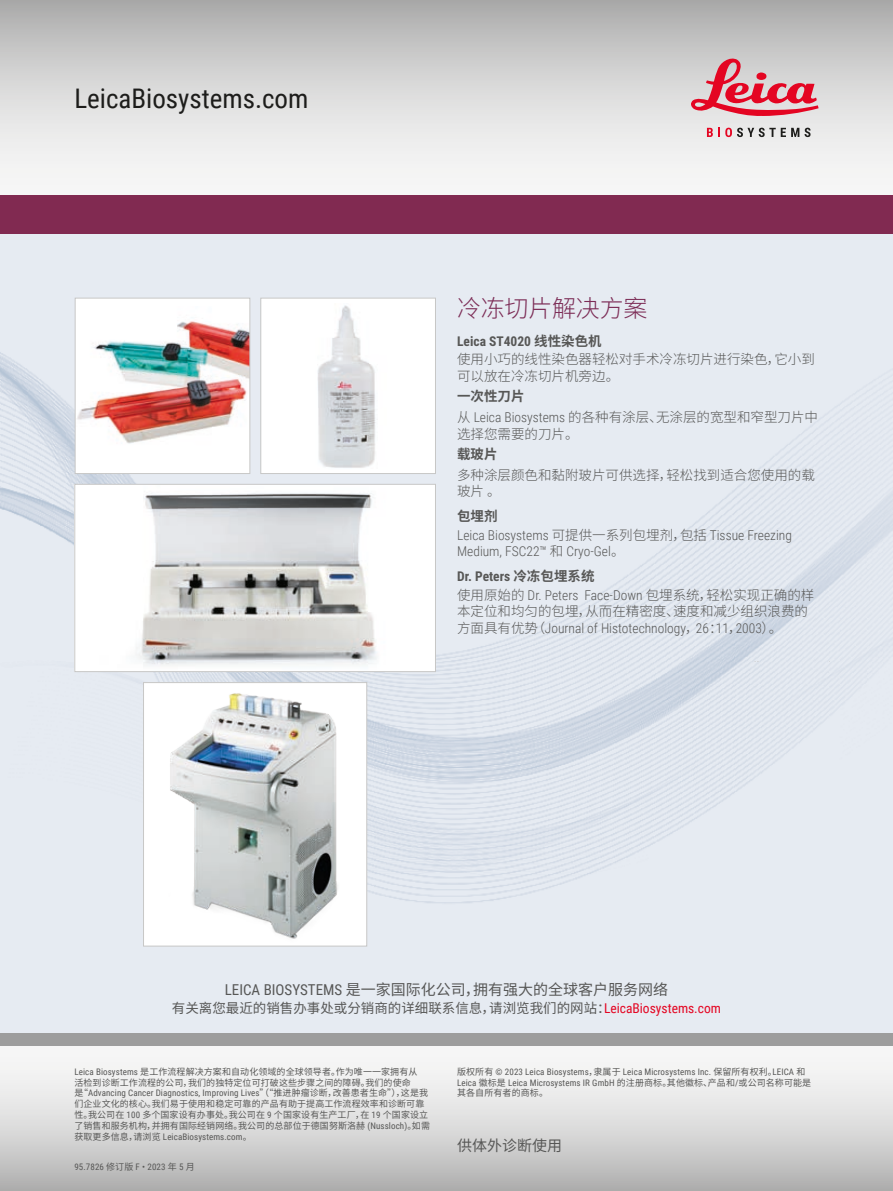
<style>
.page{position:relative;width:893px;height:1191px;background:#fff}
.page>*{position:absolute;margin:0;border:0;box-sizing:border-box;transform-origin:0 0}
.t1{font:27px "Roboto Condensed";color:#1d1d1b}
.t2{font:300 24px "Noto Sans CJ Ksc";letter-spacing:-.01em;color:#7c2c56}
.t3{font:15px "Noto Sans CJ Ksc";color:#575756}
.t4{font:300 13.5px/16.5px "Noto Sans CJ Ksc";color:#575756}
.t5{font:300 13.5px/16.5px "Roboto Condensed";color:#575756}
.t6{font:13.5px "Noto Sans CJ Ksc";color:#575756}
.t7{font:700 13.5px "Roboto Condensed";color:#575756}
.t8{font:700 13.5px "Noto Sans CJ Ksc";color:#575756}
.t9{font:9px/10.8px "Roboto Condensed";letter-spacing:.01em;color:#575756}
.t10{font:9px/10.8px "Noto Sans CJ Ksc";letter-spacing:.01em;color:#575756}
.s1{font-family:"Noto Sans CJ Ksc"}
.s2{font-weight:700}
.s3{font-family:"Roboto Condensed"}
.s4{font-family:"Roboto Condensed";color:#e40522}
</style>
<div class="page">
<img style="left:0;top:234px;width:893px;height:785px">
<div style="left:0;top:0;width:893px;height:198px;background:linear-gradient(to bottom,#b2b2b2,#fff)"></div>
<div style="left:0;top:1046px;width:893px;height:145px;background:linear-gradient(to bottom,#fff,#b6b6b6)"></div>
<div style="left:0;top:196px;width:893px;height:38px;background:#812a51"></div>
<div style="left:0;top:1033px;width:893px;height:13px;background:#9d9d9d"></div>
<img style="left:76px;top:486px;width:358px;height:184px">
<div style="left:74px;top:484px;width:362px;height:188px;border:1px solid #c7c7c6"></div>
<div style="left:75px;top:298px;width:175px;height:175px;background:#fff"></div>
<img style="left:77px;top:321px;width:171px;height:123px">
<div style="left:75px;top:298px;width:175px;height:176px;border:1px solid #c7c7c6"></div>
<div style="left:261px;top:298px;width:174px;height:175px;background:#fff"></div>
<img style="left:317px;top:305px;width:59px;height:163px">
<div style="left:260px;top:298px;width:176px;height:176px;border:1px solid #c7c7c6"></div>
<img style="left:145px;top:684px;width:220px;height:260px">
<div style="left:143px;top:682px;width:224px;height:264px;border:1px solid #c7c7c6"></div>
<svg style="left:691px;top:59px;width:128px;height:57px;background:#dc919b"></svg>
<svg style="left:707px;top:128px;width:103px;height:9px"></svg>
<h1 class="t1" style="left:74px;top:79px;width:236px">LeicaBiosystems.com</h1>
<h2 class="t2" style="left:457px;top:294px;width:192px">冷冻切片解决方案</h2>
<h3 class="t7" style="left:457px;top:331px;width:146px">Leica ST4020 <span class="s1">线性染色机</span></h3>
<h3 class="t4" style="left:457px;top:351px;width:359px">使用小巧的线性染色器轻松对手术冷冻切片进行染色，它小到可以放在冷冻切片机旁边。</h3>
<h3 class="t4" style="left:457px;top:386px;width:362px;line-height:20.7px"><span class="s2">一次性刀片<br></span>从 <span class="s3">Leica Biosystems</span> 的各种有涂层、无涂层的宽型和窄型刀片中</h3>
<h3 class="t4" style="left:457px;top:426px;width:123px">选择您需要的刀片。</h3>
<h3 class="t8" style="left:457px;top:446px;width:42px">载玻片</h3>
<h3 class="t4" style="left:457px;top:467px;width:359px">多种涂层颜色和黏附玻片可供选择，轻松找到适合您使用的载玻片。</h3>
<h3 class="t8" style="left:457px;top:508px;width:42px">包埋剂</h3>
<h3 class="t5" style="left:457px;top:526px;width:336px">Leica Biosystems <span class="s1">可提供一系列包埋剂，包括</span> Tissue Freezing<br>Medium, FSC22™ <span class="s1">和</span> Cryo-Gel<span class="s1">。</span></h3>
<h3 class="t7" style="left:457px;top:566px;width:139px">Dr. Peters <span class="s1">冷冻包埋系统</span></h3>
<h3 class="t4" style="left:457px;top:586px;width:359px">使用原始的 <span class="s3">Dr. Peters Face-Down</span> 包埋系统，轻松实现正确的样本定位和均匀的包埋，从而在精密度、速度和减少组织浪费的</h3>
<h3 class="t5" style="left:457px;top:619px;width:327px"><span class="s1">方面具有优势（</span>Journal of Histotechnology<span class="s1">，</span>26<span class="s1">：</span>11<span class="s1">，</span>2003<span class="s1">）。</span></h3>
<h3 class="t3" style="left:225px;top:980px;width:445px"><span class="s3">LEICA BIOSYSTEMS</span> 是一家国际化公司，拥有强大的全球客户服务网络</h3>
<h3 class="t6" style="left:172px;top:1000px;width:551px">有关离您最近的销售办事处或分销商的详细联系信息，请浏览我们的网站：<span class="s4">LeicaBiosystems.com</span></h3>
<p class="t10" style="left:74px;top:1066px;width:345px"><span class="s3">Leica Biosystems</span> 是工作流程解决方案和自动化领域的全球领导者。作为唯一一家拥有从活检到诊断工作流程的公司，我们的独特定位可打破这些步骤之间的障碍。我们的使命</p>
<p class="t9" style="left:74px;top:1087px;width:355px"><span class="s1">是“</span>Advancing Cancer Diagnostics, Improving Lives<span class="s1">”（“推进肿瘤诊断，改善患者生命”），这是我</span></p>
<p class="t10" style="left:74px;top:1098px;width:357px">们企业文化的核心。我们易于使用和稳定可靠的产品有助于提高工作流程效率和诊断可靠性。我公司在 <span class="s3">100</span> 多个国家设有办事处。我公司在 <span class="s3">9</span> 个国家设有生产工厂，在 <span class="s3">19</span> 个国家设立了销售和服务机构，并拥有国际经销网络。我公司的总部位于德国努斯洛赫 <span class="s3">(Nussloch)</span>。如需</p>
<p class="t9" style="left:74px;top:1130px;width:179px"><span class="s1">获取更多信息，请浏览</span> LeicaBiosystems.com<span class="s1">。</span></p>
<p class="t9" style="left:74px;top:1161px;width:122px">95.7826 <span class="s1">修订版</span> F • 2023 <span class="s1">年</span> 5 <span class="s1">月</span></p>
<p class="t9" style="left:457px;top:1065px;width:356px"><span class="s1">版权所有</span> © 2023 Leica Biosystems<span class="s1">，隶属于</span> Leica Microsystems Inc. <span class="s1">保留所有权利。</span>LEICA <span class="s1">和<br></span>Leica <span class="s1">徽标是</span> Leica Microsystems IR GmbH <span class="s1">的注册商标。其他徽标、产品和</span>/<span class="s1">或公司名称可能是</span></p>
<p class="t10" style="left:457px;top:1088px;width:92px">其各自所有者的商标。</p>
<h3 class="t3" style="left:457px;top:1137px;width:106px">供体外诊断使用</h3>
</div>
